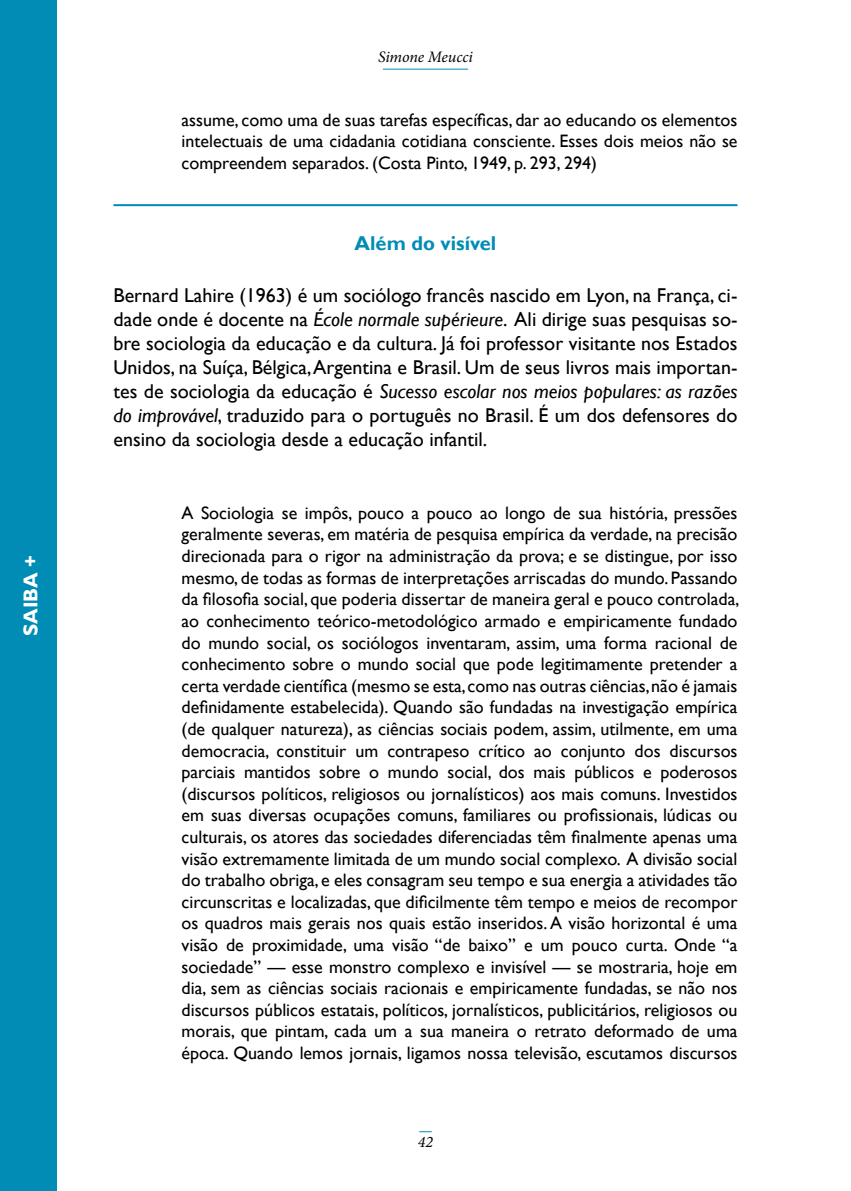
<style>
.page{position:relative;width:851px;height:1191px;background:#fff}
.page>*{position:absolute;margin:0;border:0;box-sizing:border-box;transform-origin:0 0}
.t1{font:20px/24px "Gill Sans";color:#000;text-align:justify}
.t2{font:700 20px "Gill Sans";color:#018cb6}
.t3{font:700 20px "Gill Sans";color:#fff}
.t4{font:18px/21.6px "Gill Sans";color:#000;text-align:justify}
.t5{font:italic 16px "Minion Pro";letter-spacing:-.005em;color:#000}
.s1{font-style:italic}
</style>
<div class="page">
<svg style="left:419px;top:1131px;width:12px;height:1px"></svg>
<hr style="left:383px;top:69px;width:85px;height:1px;background:#018cb6">
<div style="left:0;top:0;width:57px;height:1191px;background:#018cb6"></div>
<hr style="left:113px;top:204px;width:624px;height:2px;background:#018cb6">
<p class="t3" style="left:19px;top:636px;width:83px;rotate:-90deg">SAIBA +</p>
<p class="t5" style="left:378px;top:46px;width:96px">Simone Meucci</p>
<p class="t4" style="left:181px;top:109px;width:557px">assume, como uma de suas tarefas específicas, dar ao educando os elementos intelectuais de uma cidadania cotidiana consciente. Esses dois meios não se compreendem separados. (Costa Pinto, 1949, p. 293, 294)</p>
<p class="t2" style="left:354px;top:231px;width:143px">Além do visível</p>
<p class="t1" style="left:113px;top:284px;width:625px">Bernard Lahire (1963) é um sociólogo francês nascido em Lyon, na França, ci&shy;dade onde é docente na <span class="s1">École normale supérieure</span>. Ali dirige suas pesquisas so&shy;bre sociologia da educação e da cultura. Já foi professor visitante nos Estados Unidos, na Suíça, Bélgica, Argentina e Brasil. Um de seus livros mais importan&shy;tes de sociologia da educação é <span class="s1">Sucesso escolar nos meios populares: as razões do improvável</span>, traduzido para o português no Brasil. É um dos defensores do ensino da sociologia desde a educação infantil.</p>
<p class="t4" style="left:181px;top:502px;width:559px">A Sociologia se impôs, pouco a pouco ao longo de sua história, pressões geralmente severas, em matéria de pesquisa empírica da verdade, na precisão direcionada para o rigor na administração da prova; e se distingue, por isso mesmo, de todas as formas de interpretações arriscadas do mundo. Passando da filosofia social, que poderia dissertar de maneira geral e pouco controlada, ao conhecimento teórico-metodológico armado e empiricamente fundado do mundo social, os sociólogos inventaram, assim, uma forma racional de conhecimento sobre o mundo social que pode legitimamente pretender a certa verdade científica (mesmo se esta, como nas outras ciências, não é jamais definidamente estabelecida). Quando são fundadas na investigação empírica (de qualquer natureza), as ciências sociais podem, assim, utilmente, em uma democracia, constituir um contrapeso crítico ao conjunto dos discursos parciais mantidos sobre o mundo social, dos mais públicos e poderosos (discursos políticos, religiosos ou jornalísticos) aos mais comuns. Investidos em suas diversas ocupações comuns, familiares ou profissionais, lúdicas ou culturais, os atores das sociedades diferenciadas têm finalmente apenas uma visão extremamente limitada de um mundo social complexo. A divisão social do trabalho obriga, e eles consagram seu tempo e sua energia a atividades tão circunscritas e localizadas, que dificilmente têm tempo e meios de recompor os quadros mais gerais nos quais estão inseridos. A visão horizontal é uma visão de proximidade, uma visão “de baixo” e um pouco curta. Onde “a sociedade” — esse monstro complexo e invisível — se mostraria, hoje em dia, sem as ciências sociais racionais e empiricamente fundadas, se não nos discursos públicos estatais, políticos, jornalísticos, publicitários, religiosos ou morais, que pintam, cada um a sua maneira o retrato deformado de uma época. Quando lemos jornais, ligamos nossa televisão, escutamos discursos</p>
<p class="t5" style="left:418px;top:1131px;width:17px">42</p>
</div>
